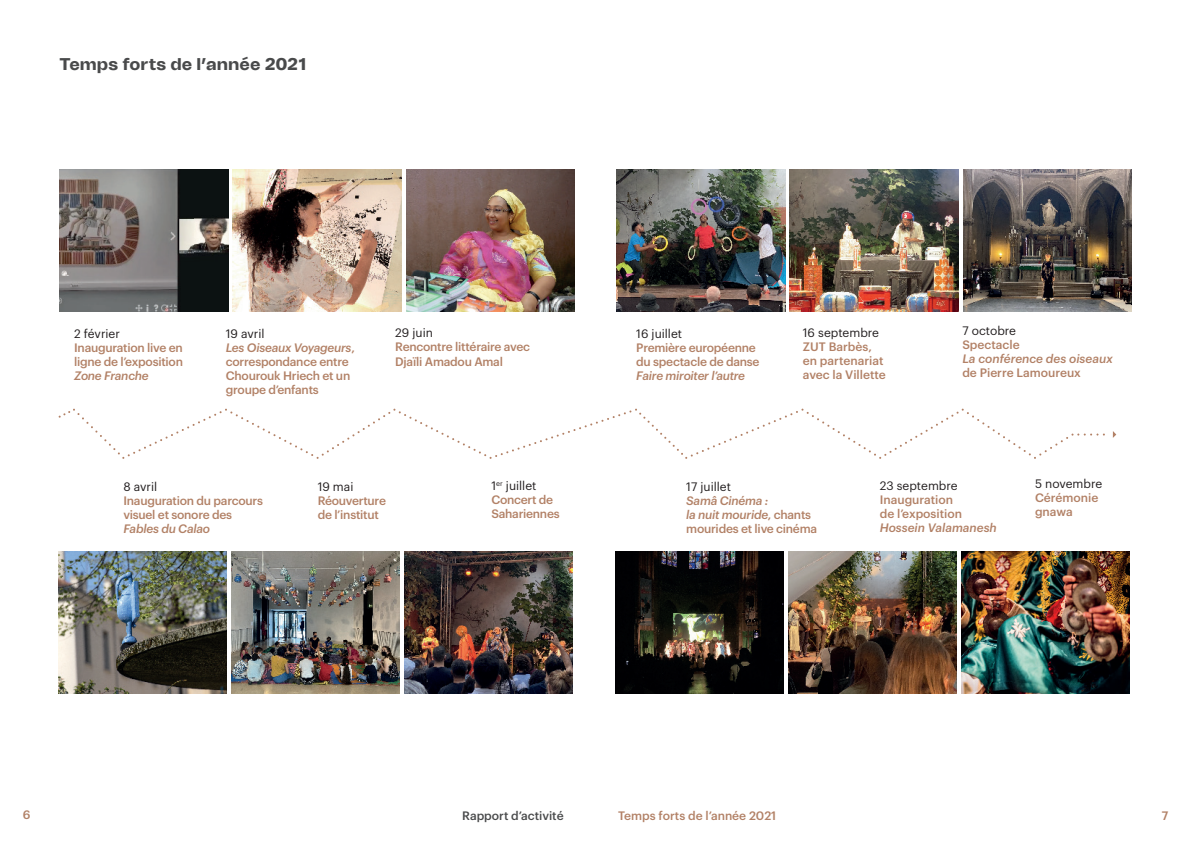
<style>
.page{position:relative;width:1191px;height:842px;background:#fff}
.page>*{position:absolute;margin:0;border:0;box-sizing:border-box;transform-origin:0 0}
.t1{font:800 17px "Tomato Grotesk";color:#494a4b}
.t2{font:500 12px/14px "Graphik";letter-spacing:-.02em;color:#b28166}
.t3{font:500 12px/14px "Graphik";color:#b28166}
.t4{font:italic 500 12px "Graphik";letter-spacing:-.015em;color:#b28166}
.t5{font:12px "Graphik";color:#231f20}
.t6{font:500 12px "Graphik";color:#494a4b}
.s1{font-weight:400;color:#231f20}
.s2{font-style:italic}
</style>
<div class="page">
<img style="left:60px;top:170px;width:168px;height:141px">
<img style="left:233px;top:170px;width:168px;height:141px">
<img style="left:406px;top:170px;width:168px;height:141px">
<img style="left:617px;top:170px;width:168px;height:141px">
<img style="left:790px;top:170px;width:168px;height:141px">
<img style="left:963px;top:170px;width:168px;height:141px">
<img style="left:58px;top:551px;width:168px;height:142px">
<img style="left:231px;top:551px;width:169px;height:142px">
<img style="left:404px;top:551px;width:169px;height:142px">
<img style="left:615px;top:551px;width:168px;height:142px">
<img style="left:788px;top:551px;width:168px;height:142px">
<img style="left:961px;top:551px;width:168px;height:142px">
<svg style="left:1112px;top:431px;width:4px;height:7px"></svg>
<svg style="left:59px;top:409px;width:1014px;height:50px"></svg>
<svg style="left:1077px;top:434px;width:27px;height:2px"></svg>
<h1 class="t1" style="left:60px;top:52px;width:248px">Temps forts de l’année 2021</h1>
<p class="t5" style="left:74px;top:324px;width:47px">2 février</p>
<p class="t2" style="left:74px;top:339px;width:110px">Inauguration live en ligne de l’exposition</p>
<p class="t4" style="left:74px;top:366px;width:76px">Zone Franche</p>
<p class="t2" style="left:226px;top:325px;width:130px"><span class="s1">19 avril<br></span><span class="s2">Les Oiseaux Voyageurs</span>, correspondance entre<br>Chourouk Hriech et un groupe d’enfants</p>
<p class="t5" style="left:395px;top:324px;width:39px">29 juin</p>
<p class="t2" style="left:395px;top:339px;width:136px">Rencontre littéraire avec<br>Djaïli Amadou Amal</p>
<p class="t5" style="left:123px;top:477px;width:35px">8 avril</p>
<p class="t2" style="left:123px;top:492px;width:141px">Inauguration du parcours visuel et sonore des</p>
<p class="t4" style="left:123px;top:519px;width:88px">Fables du Calao</p>
<p class="t5" style="left:318px;top:477px;width:37px">19 mai</p>
<p class="t2" style="left:318px;top:492px;width:70px">Réouverture de l’institut</p>
<p class="t2" style="left:491px;top:478px;width:70px"><span class="s1">1</span><sup>er</sup> <span class="s1">juillet<br></span>Concert de<br>Sahariennes</p>
<p class="t5" style="left:636px;top:324px;width:47px">16 juillet</p>
<p class="t2" style="left:636px;top:339px;width:125px">Première européenne du spectacle de danse</p>
<p class="t4" style="left:636px;top:366px;width:110px">Faire miroiter l’autre</p>
<p class="t5" style="left:803px;top:324px;width:78px">16 septembre</p>
<p class="t3" style="left:803px;top:339px;width:85px">ZUT Barbès, en partenariat avec la Villette</p>
<p class="t5" style="left:962px;top:321px;width:55px">7 octobre</p>
<p class="t3" style="left:962px;top:336px;width:59px">Spectacle</p>
<p class="t4" style="left:962px;top:349px;width:152px">La conférence des oiseaux</p>
<p class="t3" style="left:962px;top:364px;width:120px">de Pierre Lamoureux</p>
<p class="t5" style="left:686px;top:477px;width:46px">17 juillet</p>
<p class="t2" style="left:686px;top:492px;width:132px"><span class="s2">Samâ Cinéma :<br>la nuit mouride</span>, chants mourides et live cinéma</p>
<p class="t5" style="left:879px;top:477px;width:79px">23 septembre</p>
<p class="t3" style="left:879px;top:492px;width:84px">Inauguration de l’exposition</p>
<p class="t4" style="left:879px;top:519px;width:119px">Hossein Valamanesh</p>
<p class="t5" style="left:1035px;top:474px;width:69px">5 novembre</p>
<p class="t3" style="left:1035px;top:489px;width:65px">Cérémonie gnawa</p>
<p class="t3" style="left:618px;top:807px;width:160px">Temps forts de l’année 2021</p>
<p class="t2" style="left:23px;top:807px;width:9px">6</p>
<p class="t6" style="left:462px;top:806px;width:103px">Rapport d’activité</p>
<p class="t2" style="left:1161px;top:807px;width:8px">7</p>
</div>
